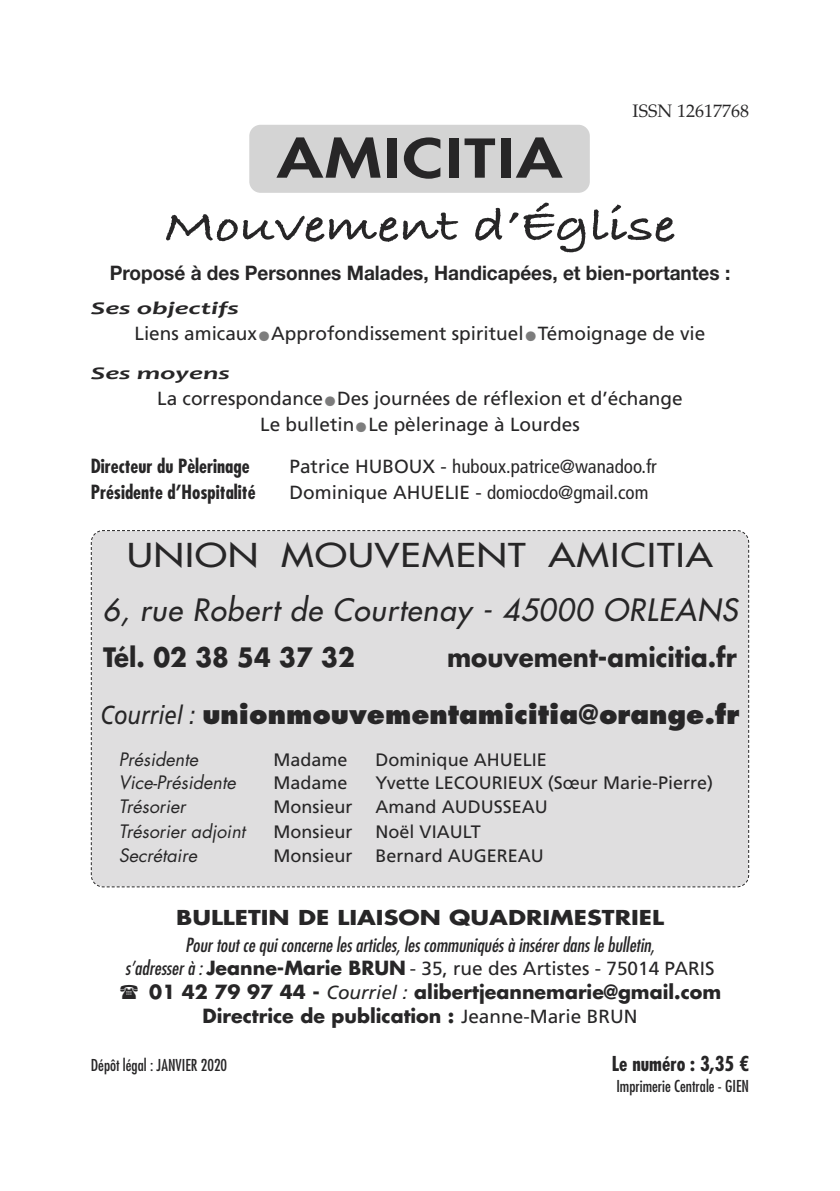
<style>
.page{position:relative;width:840px;height:1191px;background:#fff}
.page>*{position:absolute;margin:0;border:0;box-sizing:border-box;transform-origin:0 0}
.t1{font:800 52px "Futura Std";letter-spacing:.03em;color:#272627;scale:1.3 1}
.t2{font:48px "Bradley Hand ITCTT Bold";color:#272627;scale:1.2 1}
.t3{font:500 32px "Futura Std";letter-spacing:.03em;color:#272627;scale:1.2 1}
.t4{font:italic 500 30px "Futura Std";letter-spacing:.03em;color:#272627}
.t5{font:800 26px "Futura Std";color:#272627}
.t6{font:700 26px "Futura Std";color:#272627;scale:.94 1}
.t7{font:700 20px "Helvetica Neue LT Std";color:#272627;scale:.95 1}
.t8{font:700 20px "Futura Std";color:#272627;scale:1.2 1}
.t9{font:700 condensed 20px "Futura Std";color:#272627}
.t10{font:19px/26px "Frutiger LT Std";color:#272627;text-align:center}
.t11{font:700 19px/24.2px "Futura Std";color:#272627}
.t12{font:condensed 19px "Frutiger LT Std";color:#272627}
.t13{font:italic condensed 19px "Futura Std";color:#272627}
.t14{font:700 condensed 19px "Futura Std";color:#272627}
.t15{font:18px "Frutiger LT Std";color:#272627}
.t16{font:italic 18px "Futura Std";color:#272627}
.t17{font:italic 700 18px "Candara";color:#272627;scale:1.6 1}
.t18{font:18px "Palatino";color:#272627}
.t19{font:condensed 16px "Futura Std";color:#272627}
.s1{font-size:28px;color:#7d7d7d}
.s2{font-stretch:normal}
.s3{font-family:"Frutiger LT Std";font-weight:400;font-style:italic}
.s4{font-family:"Futura Std";font-style:italic;font-stretch:condensed}
.s5{font-family:"Futura Std";font-weight:700}
.s6{font-family:"Frutiger LT Std";font-weight:400}
</style>
<div class="page">
<div style="left:249px;top:125px;width:340px;height:68px;background:#d4d4d4;border-radius:11px"></div>
<div style="left:90px;top:530px;width:659px;height:358px;background:#dfdedf"></div>
<svg style="left:100px;top:885px;width:6px;height:3px"></svg>
<h1 class="t1" style="left:277px;top:129px;width:221px">AMICITIA</h1>
<p class="t18" style="left:632px;top:104px;width:118px">ISSN 12617768</p>
<h2 class="t2" style="left:164px;top:208px;width:427px">Mouvement d’Église</h2>
<p class="t7" style="left:110px;top:261px;width:654px">Proposé à des Personnes Malades, Handicapées, et bien-portantes :</p>
<p class="t17" style="left:91px;top:297px;width:94px">Ses objectifs</p>
<p class="t10" style="left:134px;top:321px;width:572px">Liens amicaux<span class="s1">•</span>Approfondissement spirituel<span class="s1">•</span>Témoignage de vie</p>
<p class="t17" style="left:91px;top:362px;width:88px">Ses moyens</p>
<p class="t10" style="left:157px;top:387px;width:527px">La correspondance<span class="s1">•</span>Des journées de réflexion et d’échange<br>Le bulletin<span class="s1">•</span>Le pèlerinage à Lourdes</p>
<p class="t14" style="left:91px;top:457px;width:160px">Directeur du Pèlerinage</p>
<p class="t12" style="left:289px;top:457px;width:369px"><span class="s2">Patrice HUBOUX -</span> huboux.patrice@wanadoo.fr</p>
<p class="t14" style="left:91px;top:483px;width:166px">Présidente d’Hospitalité</p>
<p class="t12" style="left:289px;top:483px;width:360px"><span class="s2">Dominique AHUELIE -</span> domiocdo@gmail.com</p>
<h3 class="t3" style="left:127px;top:537px;width:489px">UNION MOUVEMENT AMICITIA</h3>
<h3 class="t4" style="left:102px;top:593px;width:636px">6, rue Robert de Courtenay - 45000 ORLEANS</h3>
<h3 class="t6" style="left:103px;top:645px;width:269px">Tél. 02 38 54 37 32</h3>
<h3 class="t6" style="left:447px;top:645px;width:309px">mouvement-amicitia.fr</h3>
<h3 class="t5" style="left:100px;top:703px;width:640px"><span class="s3">Courriel :</span> unionmouvementamicitia@orange.fr</h3>
<p class="t16" style="left:119px;top:749px;width:81px">Présidente</p>
<p class="t15" style="left:273px;top:752px;width:76px">Madame</p>
<p class="t15" style="left:375px;top:752px;width:173px">Dominique AHUELIE</p>
<p class="t16" style="left:119px;top:772px;width:118px">Vice-Présidente</p>
<p class="t15" style="left:273px;top:775px;width:76px">Madame</p>
<p class="t15" style="left:375px;top:775px;width:339px">Yvette LECOURIEUX (Sœur Marie-Pierre)</p>
<p class="t16" style="left:119px;top:796px;width:68px">Trésorier</p>
<p class="t15" style="left:273px;top:800px;width:81px">Monsieur</p>
<p class="t15" style="left:375px;top:800px;width:173px">Amand AUDUSSEAU</p>
<p class="t16" style="left:119px;top:821px;width:128px">Trésorier adjoint</p>
<p class="t15" style="left:273px;top:824px;width:81px">Monsieur</p>
<p class="t15" style="left:375px;top:824px;width:107px">Noël VIAULT</p>
<p class="t16" style="left:119px;top:845px;width:80px">Secrétaire</p>
<p class="t15" style="left:273px;top:848px;width:81px">Monsieur</p>
<p class="t15" style="left:375px;top:848px;width:170px">Bernard AUGEREAU</p>
<p class="t8" style="left:176px;top:909px;width:408px">BULLETIN DE LIAISON QUADRIMESTRIEL</p>
<p class="t13" style="left:185px;top:934px;width:471px">Pour tout ce qui concerne les articles, les communiqués à insérer dans le bulletin,</p>
<p class="t10" style="left:125px;top:956px;width:590px"><span class="s4">s’adresser à :</span> <span class="s5">Jeanne-Marie BRUN</span> - 35, rue des Artistes - 75014 PARIS</p>
<p class="t11" style="left:202px;top:981px;width:520px;text-indent:-53px">01 42 79 97 44 - <span class="s3">Courriel :</span> alibertjeannemarie@gmail.com<br>Directrice de publication : <span class="s6">Jeanne-Marie BRUN</span></p>
<p class="t19" style="left:91px;top:1057px;width:138px">Dépôt légal : JANVIER 2020</p>
<p class="t9" style="left:611px;top:1054px;width:139px">Le numéro : 3,35 €</p>
<p class="t19" style="left:616px;top:1078px;width:134px">Imprimerie Centrale - GIEN</p>
</div>
